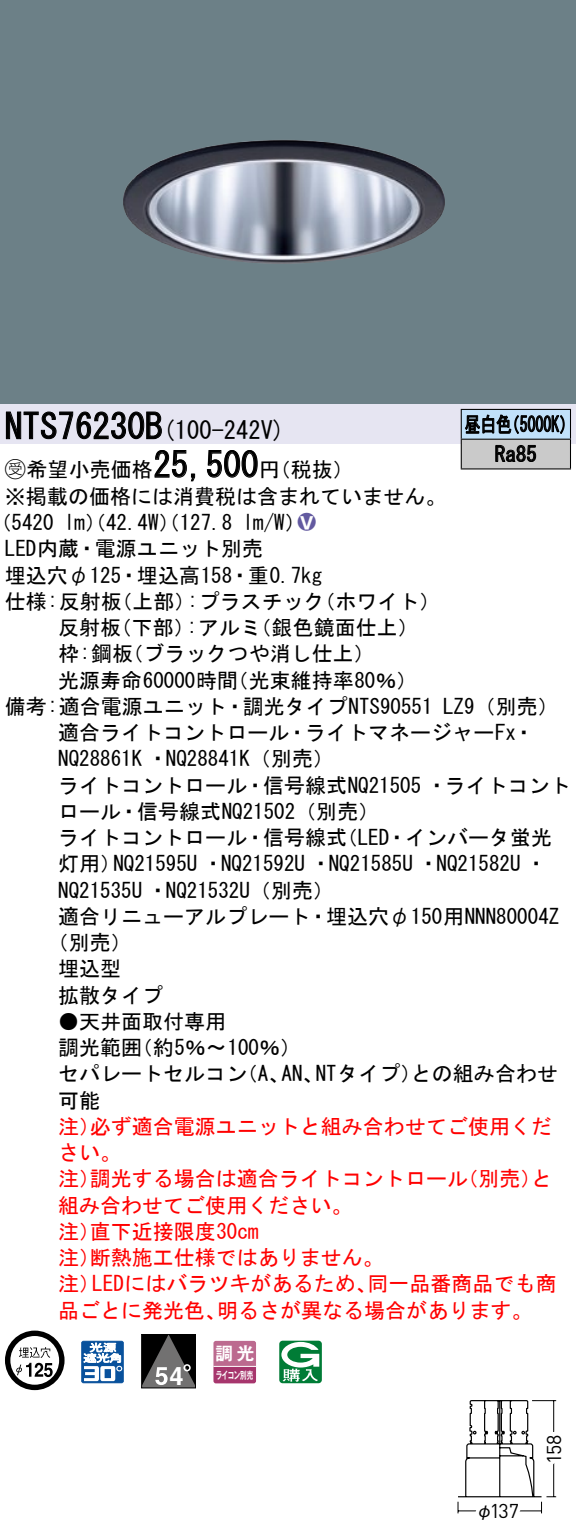
<style>
.page{position:relative;width:576px;height:1538px;background:#fff}
.page>*{position:absolute;margin:0;border:0;box-sizing:border-box;transform-origin:0 0}
.t1{font:35px "MS Gothic";color:#000}
.t2{font:700 25.2px "Helvetica LT Std";color:#fff}
.t3{font:24.5px "MS Gothic";color:#000}
.t4{font:21px/26.2px "MS Gothic";color:#000}
.t5{font:21px/26.2px "MS Gothic";color:#f00}
.t6{font:21px/29.8px "MS Gothic";color:#000;scale:.75 1}
.t7{font:21px "Ford Classification 1";color:#635aa0}
.t8{font:19.95px "DINOT";letter-spacing:-.045em;color:#000}
.t9{font:17.5px "Gothic MB101 Pro De Bold 90 pv RKSJ H";color:#fff}
.t10{font:17.5px "Gothic BBB Pro Medium 90 pv RKSJ H";color:#000}
.t11{font:10.15px "Gothic MB101 Pro De Bold 90 pv RKSJ H";letter-spacing:-.05em;color:#fff;scale:.65 1}
.s1{font-size:35px}
.s2{font-family:"Ford Classification 1"}
.s3{color:#fff}
</style>
<div class="page">
<div style="left:0;top:0;width:575px;height:404px;background:#6c8087"></div>
<img style="left:123px;top:140px;width:322px;height:124px">
<div style="left:0;top:404px;width:575px;height:40px;background:#e6e5f2"></div>
<svg style="left:6px;top:411px;width:156px;height:29px"></svg>
<svg style="left:154px;top:450px;width:42px;height:32px"></svg>
<svg style="left:207px;top:450px;width:51px;height:28px"></svg>
<svg style="left:5px;top:1331px;width:59px;height:59px"></svg>
<svg style="left:81px;top:1341px;width:43px;height:42px"></svg>
<svg style="left:143px;top:1336px;width:51px;height:50px;background:#454444"></svg>
<svg style="left:183px;top:1364px;width:8px;height:7px"></svg>
<div style="left:141px;top:1334px;width:55px;height:54px;border:1px solid #000"></div>
<svg style="left:213px;top:1341px;width:43px;height:42px;background:#b45883"></svg>
<hr style="left:213px;top:1366px;width:43px;height:1px;background:#fff">
<svg style="left:279px;top:1341px;width:43px;height:42px"></svg>
<div style="left:461px;top:409px;width:109px;height:30px;background:#c1e1fa"></div>
<div style="left:461px;top:439px;width:109px;height:30px;background:#cacaca"></div>
<hr style="left:460px;top:409px;width:110px;height:1px;background:#000">
<hr style="left:569px;top:410px;width:2px;height:29px;background:#000">
<hr style="left:460px;top:439px;width:110px;height:1px;background:#000">
<hr style="left:569px;top:440px;width:2px;height:28px;background:#000">
<hr style="left:460px;top:468px;width:110px;height:2px;background:#000">
<svg style="left:460px;top:410px;width:104px;height:58px"></svg>
<svg style="left:457px;top:1400px;width:100px;height:114px"></svg>
<h1 class="t1" style="left:5px;top:409px;width:142px">NTS76230</h1>
<p class="t3" style="left:145px;top:418px;width:141px">(<span class="s1">B</span> 100-242 (V</p>
<h1 class="t1" style="left:153px;top:447px;width:106px">25,500</h1>
<p class="t4" style="left:5px;top:457px;width:442px"><span class="s2">B</span>希望小売価格<br>※掲載の価格には消費税は含まれていません。</p>
<p class="t7" style="left:298px;top:511px;width:19px">2<span class="s3">8</span></p>
<p class="t4" style="left:259px;top:457px;width:96px">（円税抜(</p>
<p class="t4" style="left:243px;top:509px;width:64px">l m (W/</p>
<p class="t4" style="left:-9px;top:509px;width:65px">（5420</p>
<p class="t4" style="left:5px;top:536px;width:259px">LED内蔵・電源ユニット別売</p>
<p class="t4" style="left:5px;top:562px;width:318px">埋込穴φ125・埋込高158・重0.7kg</p>
<p class="t4" style="left:64px;top:509px;width:169px">lm）（42.4 ）（W 127.8</p>
<p class="t4" style="left:5px;top:588px;width:118px">仕様:反射板</p>
<p class="t4" style="left:111px;top:588px;width:85px">（上部）</p>
<p class="t4" style="left:187px;top:588px;width:139px">:プラスチック</p>
<p class="t4" style="left:314px;top:588px;width:127px">（ホワイト(</p>
<p class="t4" style="left:58px;top:614px;width:64px">反射板</p>
<p class="t4" style="left:111px;top:614px;width:85px">（下部）</p>
<p class="t4" style="left:187px;top:614px;width:76px">:アルミ</p>
<p class="t4" style="left:250px;top:614px;width:169px">（銀色鏡面仕上(</p>
<p class="t4" style="left:122px;top:641px;width:253px">（ブラックつや消し仕上(</p>
<p class="t4" style="left:58px;top:641px;width:76px">枠:鋼板</p>
<p class="t4" style="left:58px;top:667px;width:181px">光源寿命60000時間</p>
<p class="t4" style="left:227px;top:667px;width:191px">（光束維持率80％(</p>
<p class="t6" style="left:494px;top:409px;width:57px;text-indent:-30px">昼白色<br>Ra85</p>
<p class="t6" style="left:504px;top:409px;width:96px">（5000 (K</p>
<p class="t4" style="left:5px;top:693px;width:429px">備考:適合電源ユニット・調光タイプNTS90551</p>
<p class="t4" style="left:58px;top:719px;width:477px">適合ライトコントロール・ライトマネージャーFx・</p>
<p class="t4" style="left:58px;top:746px;width:277px">NQ28861K ・NQ28841 （K 別売(</p>
<p class="t4" style="left:58px;top:772px;width:514px">ライトコントロール・信号線式NQ21505 ・ライトコント</p>
<p class="t4" style="left:58px;top:798px;width:322px">ロール・信号線式NQ21502（別売(</p>
<p class="t4" style="left:336px;top:824px;width:217px">（LED・インバータ蛍光</p>
<p class="t4" style="left:443px;top:693px;width:117px">LZ （9 別売(</p>
<p class="t4" style="left:113px;top:824px;width:435px;text-indent:-55px">ライトコントロール・信号線式<br>NQ21595U ・NQ21592U ・NQ21585U ・NQ21582 ・U</p>
<p class="t4" style="left:58px;top:851px;width:64px">灯用）</p>
<p class="t4" style="left:58px;top:877px;width:277px">NQ21535U ・NQ21532 （U 別売(</p>
<p class="t4" style="left:58px;top:903px;width:502px">適合リニューアルプレート・埋込穴φ150用NNN80004Z</p>
<p class="t4" style="left:48px;top:929px;width:85px">（別売(</p>
<p class="t4" style="left:58px;top:956px;width:64px">埋込型</p>
<p class="t4" style="left:58px;top:982px;width:106px">拡散タイプ</p>
<p class="t4" style="left:132px;top:1008px;width:171px;text-indent:-73px">●天井面取付専用<br>（約5％〜100％(</p>
<p class="t4" style="left:58px;top:1034px;width:85px">調光範囲</p>
<p class="t4" style="left:315px;top:1061px;width:107px">NTタイプ）</p>
<p class="t4" style="left:411px;top:1061px;width:148px">との組み合わせ</p>
<p class="t4" style="left:58px;top:1061px;width:190px">セパレートセルコン可能</p>
<p class="t5" style="left:90px;top:1113px;width:463px">必ず適合電源ユニットと組み合わせてご使用くだ</p>
<p class="t4" style="left:237px;top:1061px;width:54px">（、A</p>
<p class="t4" style="left:281px;top:1061px;width:43px">AN、</p>
<p class="t5" style="left:58px;top:1113px;width:64px">注）さい。</p>
<p class="t5" style="left:90px;top:1166px;width:379px">調光する場合は適合ライトコントロール</p>
<p class="t5" style="left:457px;top:1166px;width:96px">（別売と）</p>
<p class="t5" style="left:58px;top:1166px;width:43px">注）</p>
<p class="t5" style="left:58px;top:1192px;width:295px">組み合わせてご使用ください。</p>
<p class="t5" style="left:90px;top:1218px;width:170px">直下近接限度30cm</p>
<p class="t5" style="left:90px;top:1218px;width:295px;text-indent:-32px">注）<br>断熱施工仕様ではありません。</p>
<p class="t5" style="left:58px;top:1244px;width:43px">注）</p>
<p class="t5" style="left:92px;top:1271px;width:286px">LEDにはバラツキがあるため、</p>
<p class="t5" style="left:367px;top:1271px;width:190px">同一品番商品でも商</p>
<p class="t5" style="left:58px;top:1271px;width:43px">注）</p>
<p class="t5" style="left:58px;top:1297px;width:169px">品ごとに発光色、</p>
<p class="t5" style="left:217px;top:1297px;width:317px">明るさが異なる場合があります。</p>
<p class="t2" style="left:169px;top:1360px;width:16px">4</p>
<p class="t9" style="left:215px;top:1339px;width:41px">調光</p>
<p class="t11" style="left:216px;top:1366px;width:59px">ライコン別売</p>
<p class="t8" style="left:489px;top:1497px;width:31px">137</p>
<p class="t10" style="left:475px;top:1497px;width:19px">φ</p>
<p class="t8" style="left:540px;top:1464px;width:31px;rotate:-90deg">158</p>
</div>
